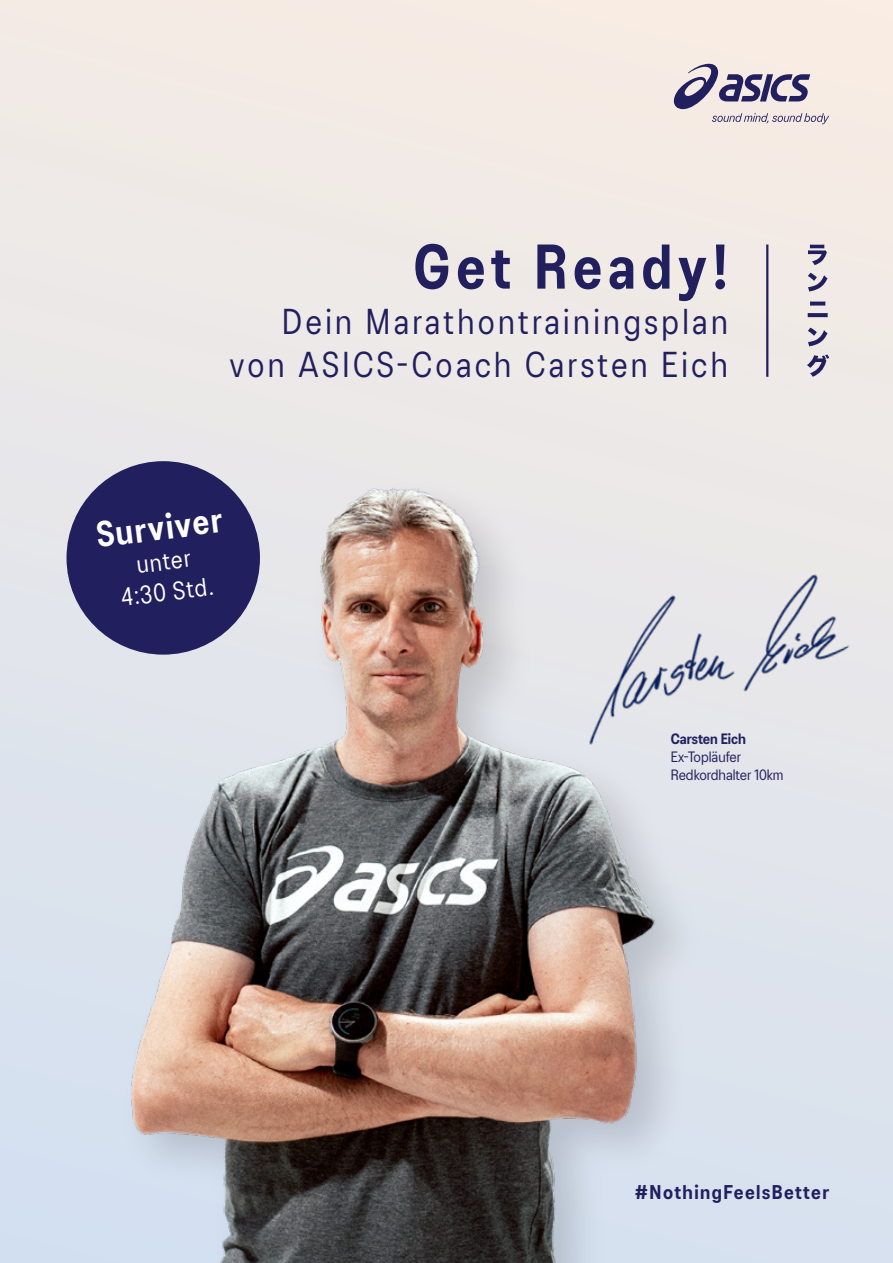
<style>
.page{position:relative;width:893px;height:1263px;background:#fff}
.page>*{position:absolute;margin:0;border:0;box-sizing:border-box;transform-origin:0 0}
.t1{font:700 63px "ASICS Font 3.0";letter-spacing:.1em;color:#211f5e;scale:.95 1}
.t2{font:36px/43.2px "ASICS Font 3.0";letter-spacing:.1em;color:#211f5e;text-align:right;scale:.95 1}
.t3{font:700 36px "ASICS Font 3.0";color:#fff;scale:.95 1}
.t4{font:25.5px/30.6px "ASICS Font 3.0";color:#fff;text-align:center;scale:.95 1}
.t5{font:700 19.95px "ASICS Font 3.0";letter-spacing:.075em;color:#211f5e}
.t6{font:15px/18px "ASICS Font 3.0";color:#211f5e}
.t7{font:700 15px "ASICS Font 3.0";color:#211f5e}
</style>
<div class="page">
<img style="left:10px;top:462px;width:883px;height:801px">
<div style="left:530px;top:537px;width:363px;height:225px;background:#e7e7ea"></div>
<div style="left:67px;top:461px;width:193px;height:194px;background:#211f5e;border-radius:50%"></div>
<svg style="left:674px;top:64px;width:155px;height:60px;background:#beb5c0"></svg>
<svg style="left:808px;top:244px;width:19px;height:21px"></svg>
<svg style="left:808px;top:273px;width:19px;height:19px"></svg>
<svg style="left:808px;top:301px;width:20px;height:16px"></svg>
<svg style="left:808px;top:328px;width:19px;height:18px"></svg>
<svg style="left:807px;top:354px;width:22px;height:23px"></svg>
<hr style="left:766px;top:244px;width:2px;height:133px;background:#211f5e">
<h1 class="t1" style="left:413px;top:226px;width:332px">Get Ready!</h1>
<p class="t2" style="left:230px;top:298px;width:526px">Dein Marathontrainingsplan von ASICS-Coach Carsten Eich</p>
<p class="t3" style="left:94px;top:512px;width:134px;rotate:-7deg">Surviver</p>
<p class="t4" style="left:116px;top:550px;width:99px;rotate:-7deg">unter<br>4:30 Std.</p>
<p class="t7" style="left:671px;top:729px;width:76px">Carsten Eich</p>
<p class="t6" style="left:671px;top:747px;width:114px">Ex-Topläufer<br>Redkordhalter 10km</p>
<p class="t5" style="left:635px;top:1179px;width:196px">#NothingFeelsBetter</p>
</div>
